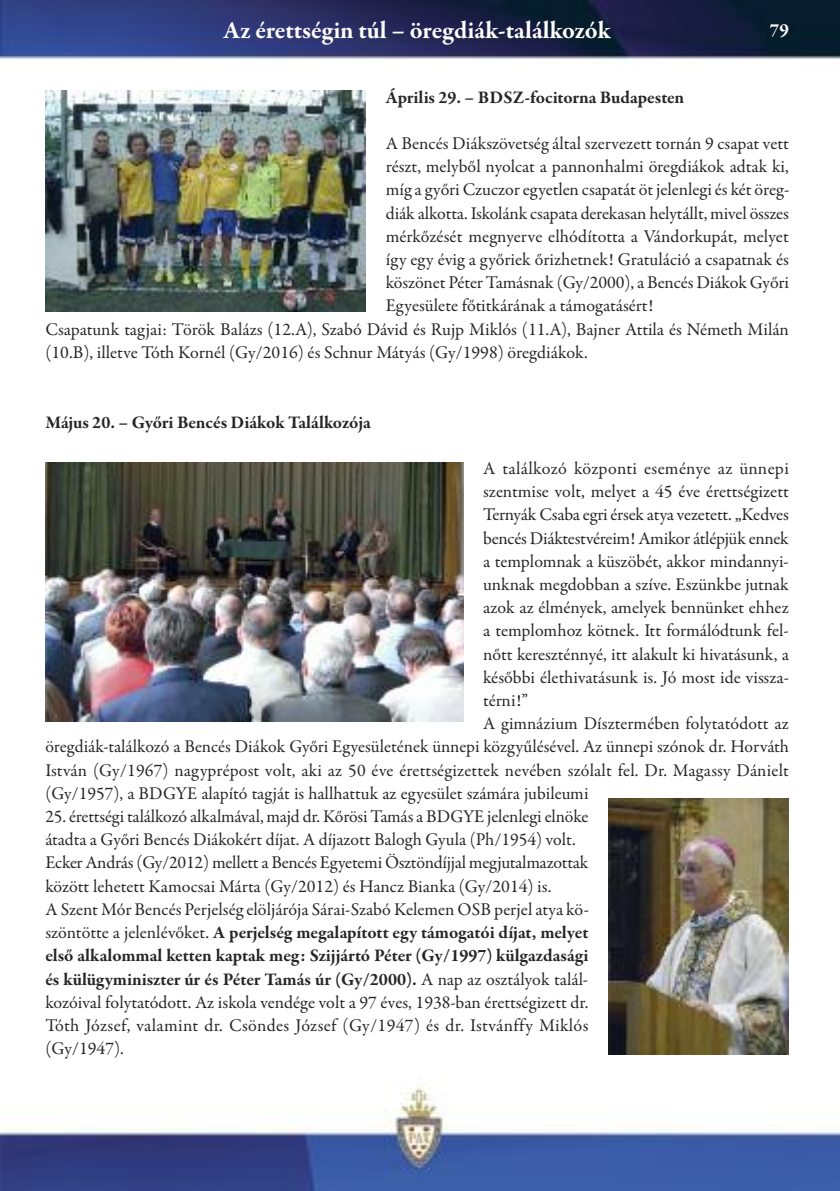
<style>
.page{position:relative;width:840px;height:1191px;background:#fff}
.page>*{position:absolute;margin:0;border:0;box-sizing:border-box;transform-origin:0 0}
.t1{font:700 25px "Garamond Premr Pro";color:#fff}
.t2{font:700 19px "Garamond Premr Pro";color:#fff}
.t3{font:18px/23.2px "Garamond Premr Pro";color:#272627}
.t4{font:700 18px "Garamond Premr Pro";letter-spacing:-.005em;color:#272627}
.s1{font-weight:700}
</style>
<div class="page">
<img style="left:0;top:0;width:839px;height:60px">
<img style="left:0;top:1085px;width:839px;height:106px">
<img style="left:45px;top:91px;width:320px;height:220px">
<img style="left:608px;top:799px;width:180px;height:255px">
<img style="left:45px;top:462px;width:418px;height:259px">
<h1 class="t1" style="left:223px;top:20px;width:388px">Az érettségin túl – öregdiák-találkozók</h1>
<p class="t2" style="left:769px;top:23px;width:21px">79</p>
<p class="t4" style="left:385px;top:90px;width:300px">Április 29. – BDSZ-focitorna Budapesten</p>
<p class="t3" style="left:385px;top:133px;width:404px">A Bencés Diákszövetség által szervezett tornán 9 csapat vett</p>
<p class="t3" style="left:385px;top:157px;width:404px">részt, melyből nyolcat a pannonhalmi öregdiákok adtak ki,</p>
<p class="t3" style="left:385px;top:180px;width:405px">míg a győri Czuczor egyetlen csapatát öt jelenlegi és két öreg-</p>
<p class="t3" style="left:385px;top:203px;width:404px">diák alkotta. Iskolánk csapata derekasan helytállt, mivel összes</p>
<p class="t3" style="left:385px;top:226px;width:404px">mérkőzését megnyerve elhódította a Vándorkupát, melyet</p>
<p class="t3" style="left:385px;top:249px;width:404px">így egy évig a győriek őrizhetnek! Gratuláció a csapatnak és</p>
<p class="t3" style="left:385px;top:273px;width:404px">köszönet Péter Tamásnak (Gy/2000), a Bencés Diákok Győri</p>
<p class="t3" style="left:385px;top:296px;width:269px">Egyesülete főtitkárának a támogatásért!</p>
<p class="t3" style="left:45px;top:319px;width:744px">Csapatunk tagjai: Török Balázs (12.A), Szabó Dávid és Rujp Miklós (11.A), Bajner Attila és Németh Milán</p>
<p class="t3" style="left:45px;top:342px;width:543px">(10.B), illetve Tóth Kornél (Gy/2016) és Schnur Mátyás (Gy/1998) öregdiákok.</p>
<p class="t4" style="left:45px;top:415px;width:327px">Május 20. – Győri Bencés Diákok Találkozója</p>
<p class="t3" style="left:483px;top:458px;width:307px">A találkozó központi eseménye az ünnepi</p>
<p class="t3" style="left:483px;top:481px;width:307px">szentmise volt, melyet a 45 éve érettségizett</p>
<p class="t3" style="left:483px;top:505px;width:307px">Ternyák Csaba egri érsek atya vezetett. „Kedves</p>
<p class="t3" style="left:483px;top:528px;width:307px">bencés Diáktestvéreim! Amikor átlépjük ennek</p>
<p class="t3" style="left:483px;top:551px;width:307px">a templomnak a küszöbét, akkor mindannyi-</p>
<p class="t3" style="left:483px;top:574px;width:307px">unknak megdobban a szíve. Eszünkbe jutnak</p>
<p class="t3" style="left:483px;top:597px;width:307px">azok az élmények, amelyek bennünket ehhez</p>
<p class="t3" style="left:483px;top:621px;width:307px">a templomhoz kötnek. Itt formálódtunk fel-</p>
<p class="t3" style="left:483px;top:644px;width:307px">nőtt kereszténnyé, itt alakult ki hivatásunk, a</p>
<p class="t3" style="left:483px;top:667px;width:307px">későbbi élethivatásunk is. Jó most ide vissza-</p>
<p class="t3" style="left:483px;top:690px;width:46px">térni!”</p>
<p class="t3" style="left:483px;top:713px;width:307px">A gimnázium Dísztermében folytatódott az</p>
<p class="t3" style="left:45px;top:737px;width:744px">öregdiák-találkozó a Bencés Diákok Győri Egyesületének ünnepi közgyűlésével. Az ünnepi szónok dr. Horváth</p>
<p class="t3" style="left:45px;top:760px;width:744px">István (Gy/1967) nagyprépost volt, aki az 50 éve érettségizettek nevében szólalt fel. Dr. Magassy Dánielt</p>
<p class="t3" style="left:45px;top:783px;width:544px">(Gy/1957), a BDGYE alapító tagját is hallhattuk az egyesület számára jubileumi</p>
<p class="t3" style="left:45px;top:806px;width:545px">25. érettségi találkozó alkalmával, majd dr. Kőrösi Tamás a BDGYE jelenlegi elnöke átadta a Győri Bencés Diákokért díjat. A díjazott Balogh Gyula (Ph/1954) volt.<br>Ecker András (Gy/2012) mellett a Bencés Egyetemi Ösztöndíjjal megjutalmazottak között lehetett Kamocsai Márta (Gy/2012) és Hancz Bianka (Gy/2014) is.<br>A Szent Mór Bencés Perjelség elöljárója Sárai-Szabó Kelemen OSB perjel atya kö&shy;szöntötte a jelenlévőket. <span class="s1">A perjelség megalapított egy támogatói díjat, melyet első alkalommal ketten kaptak meg: Szijjártó Péter (Gy/1997) külgazdasági és külügyminiszter úr és Péter Tamás úr (Gy/2000).</span> A nap az osztályok talál&shy;kozóival folytatódott. Az iskola vendége volt a 97 éves, 1938-ban érettségizett dr.<br>Tóth József, valamint dr. Csöndes József (Gy/1947) és dr. Istvánffy Miklós (Gy/1947).</p>
</div>
